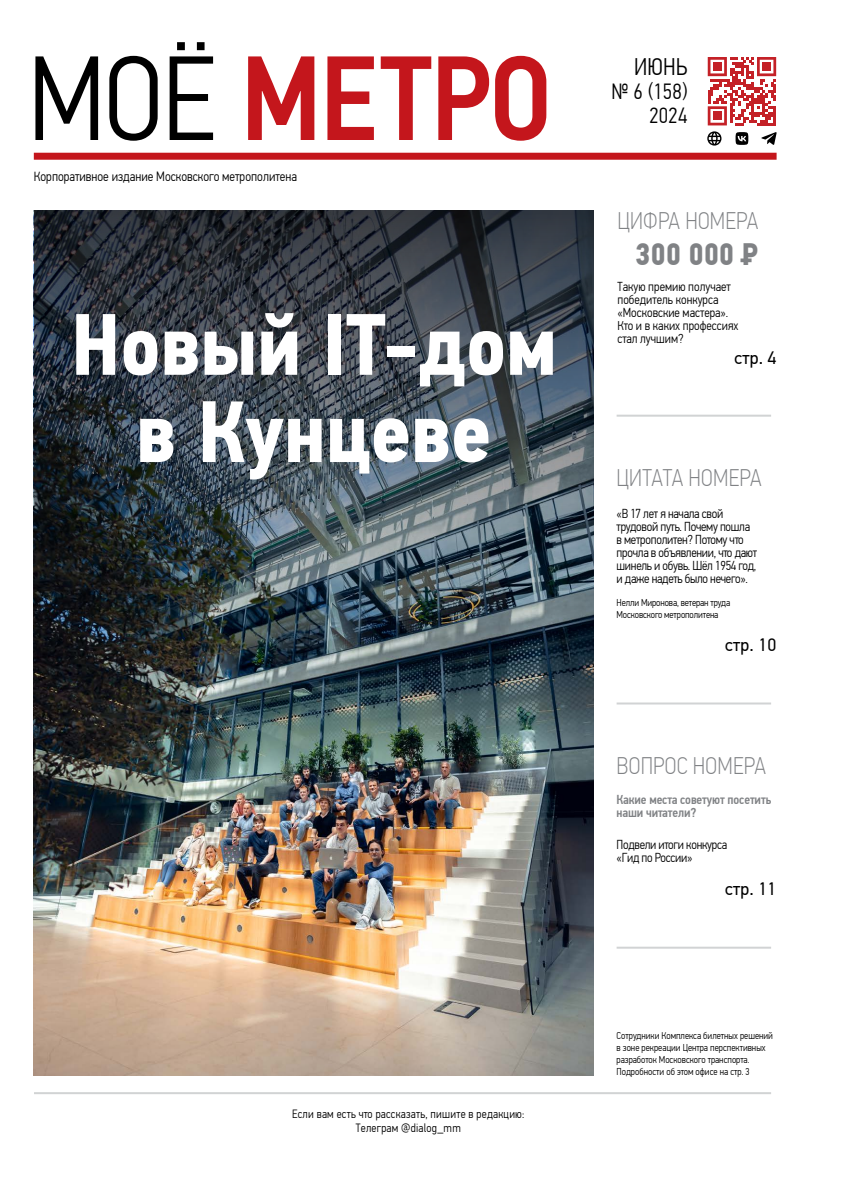
<style>
.page{position:relative;width:842px;height:1191px;background:#fff}
.page>*{position:absolute;margin:0;border:0;box-sizing:border-box;transform-origin:0 0}
.t1{font:500 120px "PF Din Text Cond Pro";letter-spacing:-.01em;color:#c4161c}
.t2{font:700 87.2px/87.2px "PF Din Text Cond Pro";color:#fff;text-align:center}
.t3{font:700 31px "PF Din Text Cond Pro";color:#808285}
.t4{font:100 24px "PF Din Text Cond Pro";letter-spacing:.01em;color:#808285}
.t5{font:300 24px "PF Din Text Cond Pro";color:#000}
.t6{font:300 22px/24px "PF Din Text Cond Pro";letter-spacing:.01em;color:#000;text-align:right}
.t7{font:18px "PF Din Text Pro";letter-spacing:.01em;color:#000}
.t8{font:300 13.5px "PF Din Text Cond Pro";color:#000}
.t9{font:300 13px/13px "PF Din Text Cond Pro";letter-spacing:-.02em;color:#000}
.t10{font:300 13px/13px "PF Din Text Cond Pro";color:#000}
.t11{font:500 13px/13px "PF Din Text Cond Pro";letter-spacing:-.01em;color:#808285}
.t12{font:300 12px/14px "PF Din Text Cond Pro";letter-spacing:.02em;color:#000;text-align:center}
.t13{font:300 10px/12px "PF Din Text Cond Pro";color:#000}
.s1{font-weight:300;color:#000}
</style>
<div class="page">
<img style="left:34px;top:721px;width:559px;height:354px">
<img style="left:34px;top:211px;width:559px;height:510px">
<hr style="left:617px;top:946px;width:154px;height:2px;background:#d1d3d4">
<hr style="left:617px;top:415px;width:154px;height:2px;background:#d1d3d4">
<hr style="left:617px;top:702px;width:154px;height:2px;background:#d1d3d4">
<hr style="left:34px;top:1092px;width:737px;height:2px;background:#d1d3d4">
<div style="left:34px;top:153px;width:743px;height:7px;background:#c4161c"></div>
<svg style="left:707px;top:57px;width:70px;height:69px"></svg>
<svg style="left:708px;top:57px;width:68px;height:68px"></svg>
<div style="left:713px;top:62px;width:8px;height:9px;background:#c42127"></div>
<div style="left:762px;top:62px;width:9px;height:9px;background:#c42127"></div>
<div style="left:713px;top:112px;width:8px;height:8px;background:#c42127"></div>
<svg style="left:761px;top:132px;width:16px;height:13px"></svg>
<svg style="left:707px;top:131px;width:14px;height:15px"></svg>
<svg style="left:735px;top:132px;width:13px;height:13px"></svg>
<svg style="left:740px;top:258px;width:11px;height:4px"></svg>
<h1 class="t1" style="left:28px;top:27px;width:526px"><span class="s1">МОЁ</span> МЕТРО</h1>
<h3 class="t8" style="left:34px;top:168px;width:265px">Корпоративное издание Московского метрополитена</h3>
<h2 class="t2" style="left:71px;top:302px;width:487px">Новый IT-дом в Кунцеве</h2>
<p class="t12" style="left:292px;top:1106px;width:234px">Если вам есть что рассказать, пишите в редакцию:<br>Телеграм @dialog_mm</p>
<h3 class="t5" style="left:634px;top:53px;width:55px">ИЮНЬ</h3>
<h3 class="t6" style="left:611px;top:79px;width:78px">№ 6 (158)<br>2024</h3>
<h3 class="t4" style="left:617px;top:207px;width:142px">ЦИФРА НОМЕРА</h3>
<h3 class="t3" style="left:635px;top:235px;width:124px">300 000 Р</h3>
<h3 class="t10" style="left:617px;top:280px;width:122px">Такую премию получает победитель конкурса «Московские мастера».<br>Кто и в каких профессиях стал лучшим?</h3>
<h3 class="t7" style="left:734px;top:347px;width:44px">стр. 4</h3>
<h3 class="t4" style="left:617px;top:464px;width:147px">ЦИТАТА НОМЕРА</h3>
<h3 class="t9" style="left:617px;top:507px;width:142px">«В 17 лет я начала свой трудовой путь. Почему пошла в метрополитен? Потому что прочла в объявлении, что дают шинель и обувь. Шёл 1954 год, и даже надеть было нечего».</h3>
<p class="t13" style="left:617px;top:596px;width:115px">Нелли Миронова, ветеран труда<br>Московского метрополитена</p>
<h3 class="t7" style="left:725px;top:634px;width:53px">стр. 10</h3>
<h3 class="t4" style="left:617px;top:751px;width:151px">ВОПРОС НОМЕРА</h3>
<h3 class="t11" style="left:617px;top:793px;width:156px">Какие места советуют посетить наши читатели?</h3>
<h3 class="t9" style="left:617px;top:838px;width:112px">Подвели итоги конкурса «Гид по России»</h3>
<h3 class="t7" style="left:725px;top:878px;width:53px">стр. 11</h3>
<p class="t13" style="left:617px;top:1030px;width:158px">Сотрудники Комплекса билетных решений в зоне рекреации Центра перспективных разработок Московского транспорта.<br>Подробности об этом офисе на стр. 3</p>
</div>
